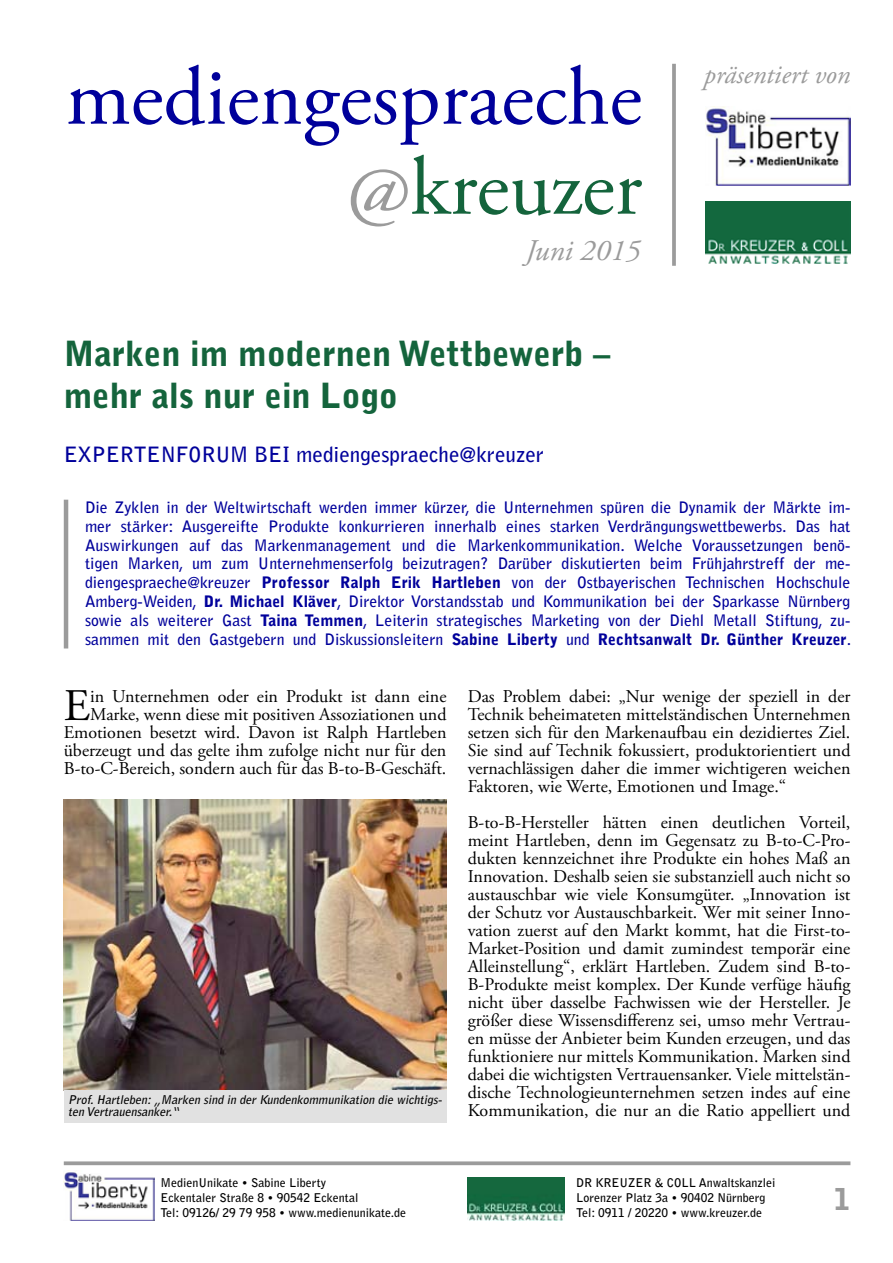
<style>
.page{position:relative;width:893px;height:1263px;background:#fff}
.page>*{position:absolute;margin:0;border:0;box-sizing:border-box;transform-origin:0 0}
.t1{font:82.5px/90px "Adobe Garamond Pro";color:#00009b;text-align:right}
.t2{font:45.15px "Adobe Garamond Pro";color:#000}
.t3{font:900 34.5px/41.4px "Bell Gothic Std";color:#14643c}
.t4{font:italic 30px "Adobe Garamond Pro";color:#9b9b9b}
.t5{font:900 30px "Bell Gothic Std";color:#9b9b9b}
.t6{font:italic 27px "Adobe Garamond Pro";color:#9b9b9b}
.t7{font:700 21px "Bell Gothic Std";color:#00009b}
.t8{font:18px/18px "Adobe Garamond Pro";color:#000;text-align:justify}
.t9{font:700 15.75px/18.9px "Bell Gothic Std";color:#00009b;text-align:justify}
.t10{font:700 12px/15px "Bell Gothic Std";color:#000}
.t11{font:italic 700 12px/12px "Bell Gothic Std";color:#000}
.s1{color:#9b9b9b}
.s2{color:#14643c}
.s3{font-weight:900}
</style>
<div class="page">
<img style="left:706px;top:106px;width:144px;height:80px">
<img style="left:64px;top:1171px;width:91px;height:49px">
<img style="left:706px;top:201px;width:144px;height:63px">
<img style="left:468px;top:1178px;width:96px;height:42px">
<hr style="left:672px;top:64px;width:4px;height:202px;background:#a7a7a7">
<svg style="left:64px;top:1161px;width:786px;height:4px;background:#a5a5a5"></svg>
<hr style="left:64px;top:500px;width:4px;height:148px;background:#9b9b9b">
<img style="left:64px;top:799px;width:382px;height:291px">
<div style="left:64px;top:1090px;width:382px;height:33px;background:#e1e1e1"></div>
<h1 class="t1" style="left:66px;top:55px;width:578px">mediengespraeche <span class="s1">@</span><span class="s2">kreuzer</span></h1>
<h3 class="t4" style="left:525px;top:232px;width:116px">Juni 2015</h3>
<h3 class="t6" style="left:704px;top:59px;width:148px">präsentiert von</h3>
<h3 class="t3" style="left:64px;top:334px;width:548px">Marken im modernen Wettbewerb – mehr als nur ein Logo</h3>
<p class="t7" style="left:64px;top:442px;width:482px">EXPERTENFORUM BEI mediengespraeche@kreuzer</p>
<p class="t9" style="left:85px;top:498px;width:767px">Die Zyklen in der Weltwirtschaft werden immer kürzer, die Unternehmen spüren die Dynamik der Märkte im&shy;mer stärker: Ausgereifte Produkte konkurrieren innerhalb eines starken Verdrängungswettbewerbs. Das hat Auswirkungen auf das Markenmanagement und die Markenkommunikation. Welche Voraussetzungen benö&shy;tigen Marken, um zum Unternehmenserfolg beizutragen? Darüber diskutierten beim Frühjahrstreff der me&shy;diengespraeche@kreuzer <span class="s3">Professor Ralph Erik Hartleben</span> von der Ostbayerischen Technischen Hochschule Amberg-Weiden, <span class="s3">Dr. Michael Kläver</span>, Direktor Vorstandsstab und Kommunikation bei der Sparkasse Nürnberg sowie als weiterer Gast <span class="s3">Taina Temmen</span>, Leiterin strategisches Marketing von der Diehl Metall Stiftung, zu&shy;sammen mit den Gastgebern und Diskussionsleitern <span class="s3">Sabine Liberty</span> und <span class="s3">Rechtsanwalt Dr. Günther Kreuzer</span>.</p>
<p class="t8" style="left:64px;top:688px;width:384px;text-align:right">in Unternehmen oder ein Produkt ist dann eine Marke, wenn diese mit positiven Assoziationen und Emotionen besetzt wird. Davon ist Ralph Hartleben überzeugt und das gelte ihm zufolge nicht nur für den B-to-C-Bereich, sondern auch für das B-to-B-Geschäft.</p>
<p class="t8" style="left:468px;top:688px;width:384px">Das Problem dabei: „Nur wenige der speziell in der Technik beheimateten mittelständischen Unternehmen setzen sich für den Markenaufbau ein dezidiertes Ziel.<br>Sie sind auf Technik fokussiert, produktorientiert und vernachlässigen daher die immer wichtigeren weichen Faktoren, wie Werte, Emotionen und Image.“</p>
<p class="t8" style="left:468px;top:814px;width:384px">B-to-B-Hersteller hätten einen deutlichen Vorteil, meint Hartleben, denn im Gegensatz zu B-to-C-Pro&shy;dukten kennzeichnet ihre Produkte ein hohes Maß an Innovation. Deshalb seien sie substanziell auch nicht so austauschbar wie viele Konsumgüter. „Innovation ist der Schutz vor Austauschbarkeit. Wer mit seiner Inno&shy;vation zuerst auf den Markt kommt, hat die First-to-Market-Position und damit zumindest temporär eine Alleinstellung“, erklärt Hartleben. Zudem sind B-to-B-Produkte meist komplex. Der Kunde verfüge häufig nicht über dasselbe Fachwissen wie der Hersteller. Je größer diese Wissensdifferenz sei, umso mehr Vertrau&shy;en müsse der Anbieter beim Kunden erzeugen, und das funktioniere nur mittels Kommunikation. Marken sind dabei die wichtigsten Vertrauensanker. Viele mittelstän&shy;dische Technologieunternehmen setzen indes auf eine Kommunikation, die nur an die Ratio appelliert und</p>
<h2 class="t2" style="left:64px;top:679px;width:28px">E</h2>
<p class="t11" style="left:68px;top:1093px;width:378px">Prof.Hartleben:„Marken sind in der Kundenkommunikation die wichtigs&shy;ten Vertrauensanker.“</p>
<p class="t10" style="left:160px;top:1175px;width:247px">MedienUnikate • Sabine Liberty<br>Eckentaler Straße 8 • 90542 Eckental<br>Tel: 09126/ 29 79 958 • www.medienunikate.de</p>
<p class="t10" style="left:576px;top:1175px;width:201px">DR KREUZER &amp; COLL Anwaltskanzlei<br>Lorenzer Platz 3a • 90402 Nürnberg<br>Tel: 0911 / 20220 • www.kreuzer.de</p>
<h3 class="t5" style="left:834px;top:1182px;width:18px">1</h3>
</div>
